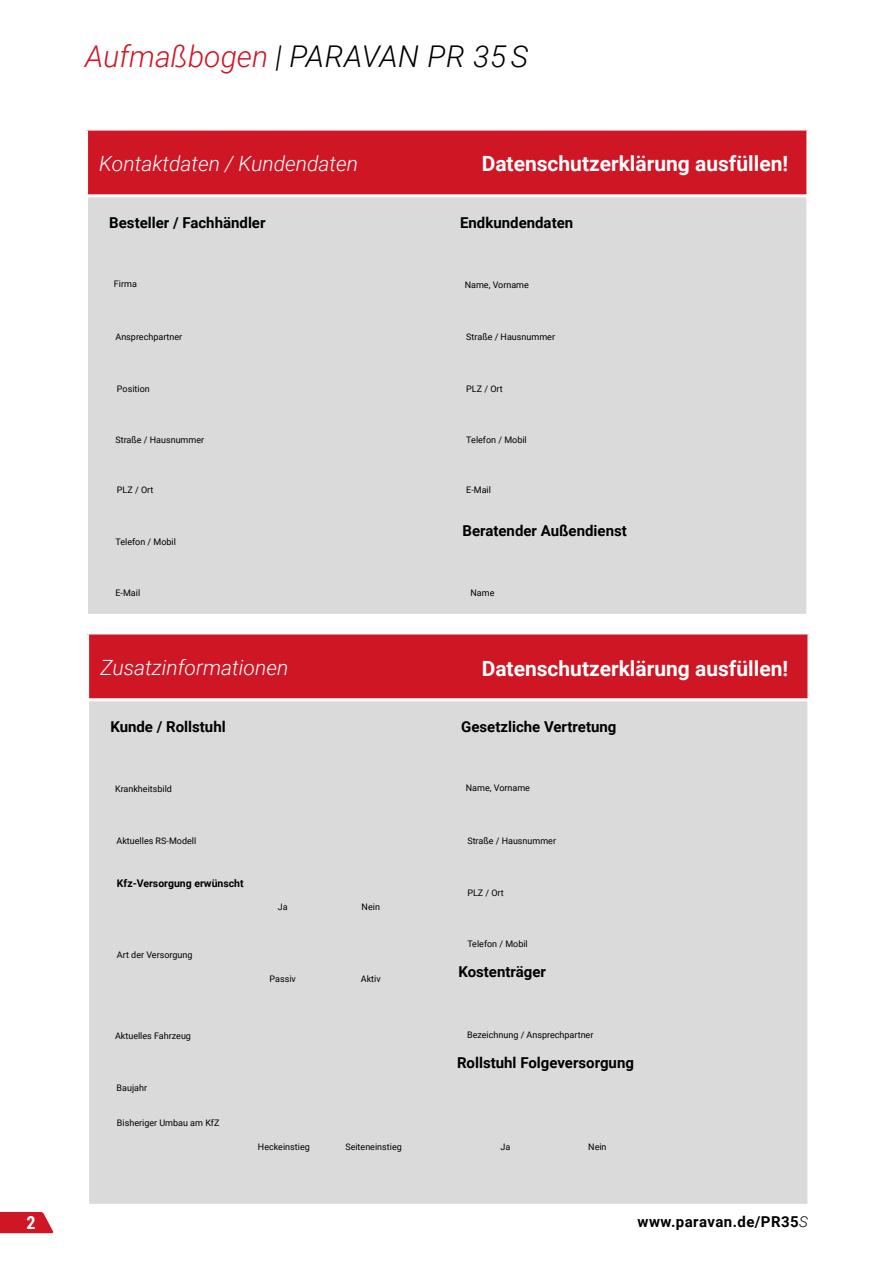
<style>
.page{position:relative;width:893px;height:1263px;background:#fff}
.page>*{position:absolute;margin:0;border:0;box-sizing:border-box;transform-origin:0 0}
.t1{font:italic 300 30px "Roboto";color:#000}
.t2{font:700 21px "Roboto";color:#fff}
.t3{font:italic 300 21px "Roboto";color:#fff}
.t4{font:700 18px "Roboto Condensed";color:#fff}
.t5{font:700 15px "Roboto";color:#000}
.t6{font:700 15px "Roboto";letter-spacing:.03em;color:#000}
.t7{font:700 10.5px "Roboto";color:#000}
.t8{font:9px "Roboto";color:#000}
.s1{color:#ce1625}
.s2{font-weight:300;font-style:italic}
</style>
<div class="page">
<svg style="left:0;top:1212px;width:54px;height:21px"></svg>
<div style="left:87px;top:129px;width:721px;height:68px;background:#ce1625"></div>
<hr style="left:85px;top:128px;width:724px;height:3px;background:#fff">
<hr style="left:85px;top:131px;width:3px;height:65px;background:#fff">
<hr style="left:806px;top:131px;width:3px;height:65px;background:#fff">
<div style="left:85px;top:194px;width:724px;height:423px;background:#dadada;border:3px solid #fff"></div>
<div style="left:88px;top:633px;width:721px;height:68px;background:#ce1625"></div>
<hr style="left:86px;top:631px;width:724px;height:3px;background:#fff">
<hr style="left:86px;top:634px;width:3px;height:65px;background:#fff">
<hr style="left:807px;top:634px;width:3px;height:65px;background:#fff">
<div style="left:86px;top:698px;width:724px;height:509px;background:#dadada;border:3px solid #fff"></div>
<h1 class="t1" style="left:85px;top:35px;width:445px"><span class="s1">Aufmaßbogen</span> | PARAVAN PR 35 S</h1>
<h2 class="t3" style="left:99px;top:149px;width:260px">Kontaktdaten / Kundendaten</h2>
<h2 class="t2" style="left:482px;top:149px;width:308px">Datenschutzerklärung ausfüllen!</h2>
<h3 class="t5" style="left:109px;top:212px;width:158px">Besteller / Fachhändler</h3>
<h3 class="t5" style="left:460px;top:212px;width:115px">Endkundendaten</h3>
<p class="t8" style="left:114px;top:278px;width:24px">Firma</p>
<p class="t8" style="left:465px;top:278px;width:66px">Name, Vorname</p>
<p class="t8" style="left:115px;top:331px;width:68px">Ansprechpartner</p>
<p class="t8" style="left:466px;top:331px;width:90px">Straße / Hausnummer</p>
<p class="t8" style="left:117px;top:382px;width:34px">Position</p>
<p class="t8" style="left:466px;top:382px;width:38px">PLZ / Ort</p>
<p class="t8" style="left:115px;top:434px;width:90px">Straße / Hausnummer</p>
<p class="t8" style="left:466px;top:433px;width:62px">Telefon / Mobil</p>
<p class="t8" style="left:117px;top:484px;width:38px">PLZ / Ort</p>
<p class="t8" style="left:466px;top:483px;width:26px">E-Mail</p>
<p class="t8" style="left:115px;top:535px;width:62px">Telefon / Mobil</p>
<h3 class="t5" style="left:462px;top:520px;width:166px">Beratender Außendienst</h3>
<p class="t8" style="left:115px;top:586px;width:26px">E-Mail</p>
<p class="t8" style="left:470px;top:586px;width:25px">Name</p>
<h2 class="t3" style="left:100px;top:653px;width:189px">Zusatzinformationen</h2>
<h2 class="t2" style="left:482px;top:653px;width:308px">Datenschutzerklärung ausfüllen!</h2>
<h3 class="t5" style="left:110px;top:716px;width:117px">Kunde / Rollstuhl</h3>
<h3 class="t5" style="left:461px;top:716px;width:157px">Gesetzliche Vertretung</h3>
<p class="t8" style="left:115px;top:782px;width:58px">Krankheitsbild</p>
<p class="t8" style="left:117px;top:834px;width:81px">Aktuelles RS-Modell</p>
<p class="t7" style="left:117px;top:876px;width:128px">Kfz-Versorgung erwünscht</p>
<p class="t8" style="left:117px;top:948px;width:77px">Art der Versorgung</p>
<p class="t8" style="left:278px;top:900px;width:11px">Ja</p>
<p class="t8" style="left:362px;top:900px;width:20px">Nein</p>
<p class="t8" style="left:270px;top:972px;width:28px">Passiv</p>
<p class="t8" style="left:361px;top:972px;width:21px">Aktiv</p>
<p class="t8" style="left:115px;top:1030px;width:77px">Aktuelles Fahrzeug</p>
<p class="t8" style="left:117px;top:1082px;width:32px">Baujahr</p>
<p class="t8" style="left:117px;top:1116px;width:104px">Bisheriger Umbau am KfZ</p>
<p class="t8" style="left:258px;top:1140px;width:53px">Heckeinstieg</p>
<p class="t8" style="left:345px;top:1140px;width:58px">Seiteneinstieg</p>
<p class="t8" style="left:466px;top:782px;width:66px">Name, Vorname</p>
<p class="t8" style="left:467px;top:834px;width:90px">Straße / Hausnummer</p>
<p class="t8" style="left:467px;top:886px;width:38px">PLZ / Ort</p>
<p class="t8" style="left:467px;top:937px;width:62px">Telefon / Mobil</p>
<h3 class="t5" style="left:458px;top:961px;width:89px">Kostenträger</h3>
<p class="t8" style="left:467px;top:1029px;width:128px">Bezeichnung / Ansprechpartner</p>
<h3 class="t5" style="left:457px;top:1052px;width:178px">Rollstuhl Folgeversorgung</h3>
<p class="t8" style="left:500px;top:1141px;width:11px">Ja</p>
<p class="t8" style="left:588px;top:1141px;width:20px">Nein</p>
<h3 class="t4" style="left:27px;top:1210px;width:11px">2</h3>
<h3 class="t6" style="left:638px;top:1211px;width:172px">www.paravan.de/PR35<span class="s2">S</span></h3>
</div>
